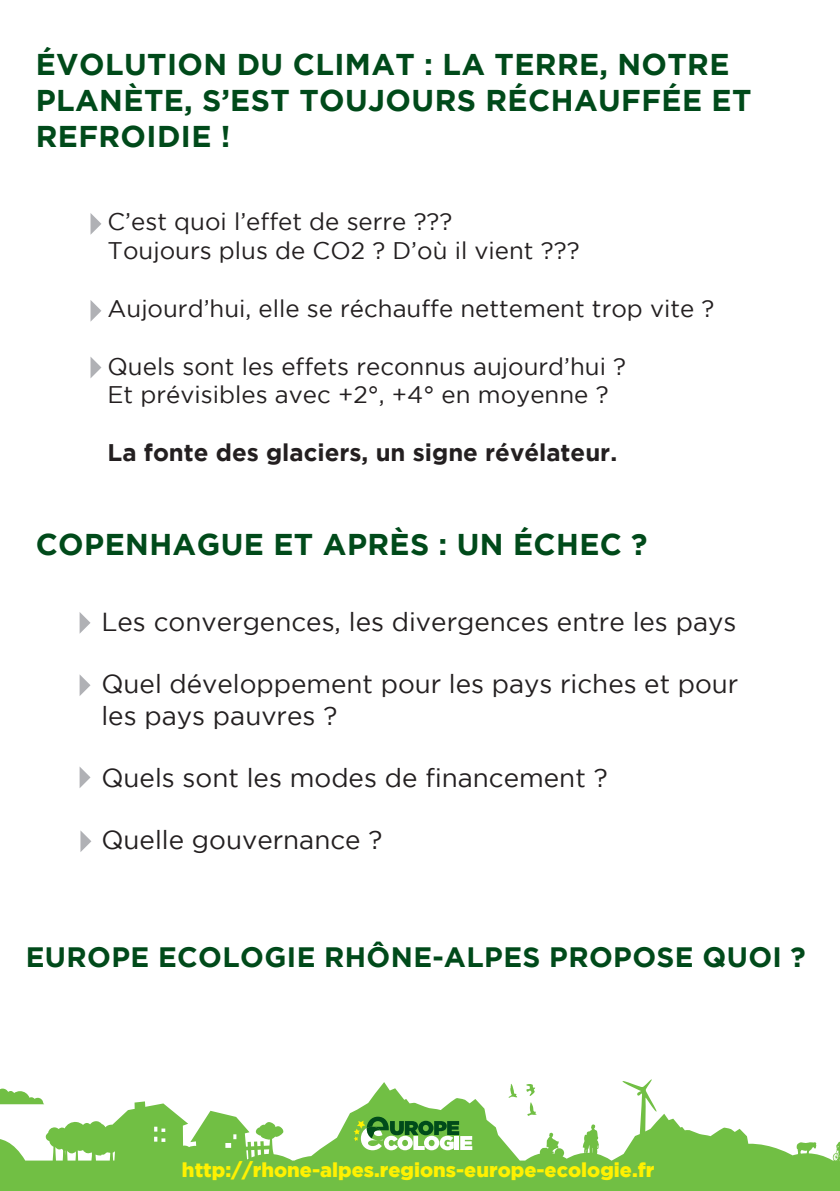
<style>
.page{position:relative;width:840px;height:1191px;background:#fff}
.page>*{position:absolute;margin:0;border:0;box-sizing:border-box;transform-origin:0 0}
.t1{font:700 30px/36px "Gotham";letter-spacing:.015em;color:#004a1a}
.t2{font:700 28px "Gotham";letter-spacing:.015em;color:#004a1a}
.t3{font:26px/31.2px "Gotham";color:#231f20}
.t4{font:24px "Gotham";color:#231f20}
.t5{font:700 24px "Gotham";color:#231f20}
.t6{font:900 20px "Gotham";color:#fff101}
</style>
<div class="page">
<svg style="left:0;top:1079px;width:839px;height:112px;fill:#71bf44"></svg>
<svg style="left:353px;top:1116px;width:119px;height:34px"></svg>
<svg style="left:90px;top:213px;width:11px;height:22px"></svg>
<svg style="left:90px;top:357px;width:11px;height:21px"></svg>
<svg style="left:90px;top:300px;width:11px;height:22px"></svg>
<svg style="left:80px;top:612px;width:10px;height:21px"></svg>
<svg style="left:80px;top:675px;width:10px;height:21px"></svg>
<svg style="left:80px;top:767px;width:10px;height:21px"></svg>
<svg style="left:80px;top:830px;width:11px;height:22px"></svg>
<p class="t1" style="left:36px;top:46px;width:717px">ÉVOLUTION DU CLIMAT : LA TERRE, NOTRE<br>PLANÈTE, S’EST TOUJOURS RÉCHAUFFÉE ET<br>REFROIDIE !</p>
<p class="t4" style="left:107px;top:209px;width:346px">C’est quoi l’effet de serre ???</p>
<p class="t4" style="left:107px;top:237px;width:473px">Toujours plus de CO2 ? D’où il vient ???</p>
<p class="t4" style="left:107px;top:295px;width:608px">Aujourd’hui, elle se réchauffe nettement trop vite ?</p>
<p class="t4" style="left:107px;top:353px;width:519px">Quels sont les effets reconnus aujourd’hui ?</p>
<p class="t4" style="left:107px;top:381px;width:502px">Et prévisibles avec +2°, +4° en moyenne ?</p>
<p class="t5" style="left:107px;top:438px;width:511px">La fonte des glaciers, un signe révélateur.</p>
<p class="t1" style="left:36px;top:525px;width:613px">COPENHAGUE ET APRÈS : UN ÉCHEC ?</p>
<p class="t3" style="left:101px;top:605px;width:636px">Les convergences, les divergences entre les pays</p>
<p class="t3" style="left:101px;top:668px;width:638px">Quel développement pour les pays riches et pour les pays pauvres ?</p>
<p class="t3" style="left:101px;top:761px;width:507px">Quels sont les modes de financement ?</p>
<p class="t3" style="left:101px;top:824px;width:282px">Quelle gouvernance ?</p>
<p class="t2" style="left:26px;top:941px;width:781px">EUROPE ECOLOGIE RHÔNE-ALPES PROPOSE QUOI ?</p>
<p class="t6" style="left:182px;top:1158px;width:473px">http://rhone-alpes.regions-europe-ecologie.fr</p>
</div>
